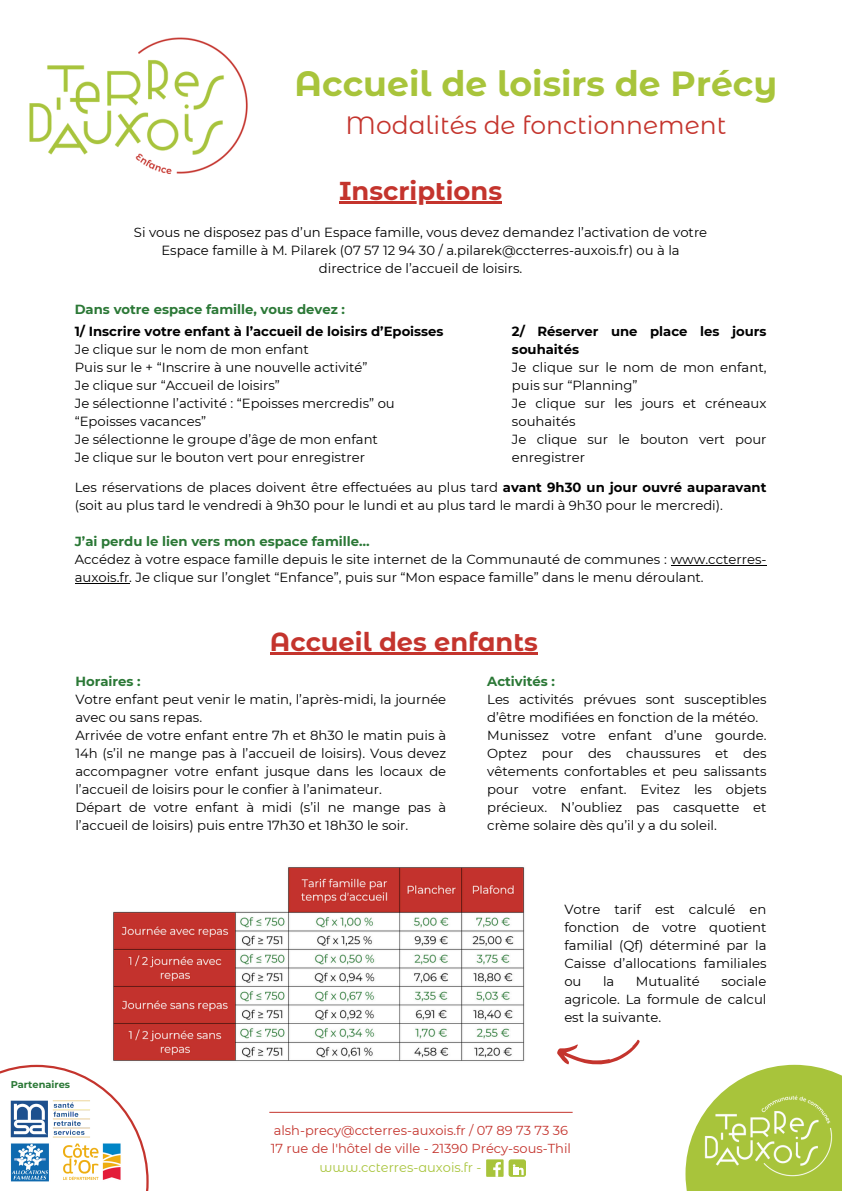
<style>
.page{position:relative;width:842px;height:1191px;background:#fff}
.page>*{position:absolute;margin:0;border:0;box-sizing:border-box;transform-origin:0 0}
.t1{font:700 34.7px "Montserrat Alternates";color:#a8c43b}
.t2{font:700 25.8px "Montserrat Alternates";color:#c4342d}
.t3{font:25px "Montserrat Alternates";color:#c4342d}
.t4{font:13.2px/18px "Montserrat";color:#000}
.t5{font:700 13.2px "Montserrat";color:#2b7836}
.t6{font:13px/18px "Montserrat";color:#c4342d}
.t7{font:13px "Montserrat Alternates";color:#a8c43b}
.t8{font:700 9.8px "Montserrat";color:#2b7836}
.s1{font-weight:700}
.s2{font-weight:700;color:#2b7836}
</style>
<div class="page">
<div style="left:486px;top:1159px;width:17px;height:17px;background:#a8c43b"></div>
<svg style="left:493px;top:1162px;width:8px;height:14px"></svg>
<div style="left:509px;top:1159px;width:17px;height:17px;background:#a8c43b;border-radius:3px"></div>
<svg style="left:513px;top:1164px;width:11px;height:10px"></svg>
<hr style="left:269px;top:1111px;width:304px;height:1px;background:#c4342d">
<svg style="left:0;top:1064px;width:149px;height:126px"></svg>
<img style="left:11px;top:1100px;width:79px;height:37px">
<img style="left:63px;top:1142px;width:59px;height:39px">
<img style="left:11px;top:1142px;width:39px;height:39px">
<img style="left:29px;top:37px;width:219px;height:137px">
<hr style="left:339px;top:201px;width:163px;height:3px;background:#c4342d">
<hr style="left:270px;top:652px;width:268px;height:2px;background:#c4342d">
<img style="left:113px;top:867px;width:412px;height:194px">
<svg style="left:557px;top:1039px;width:83px;height:26px"></svg>
<hr style="left:671px;top:565px;width:95px;height:1px;background:#000">
<hr style="left:75px;top:583px;width:54px;height:1px;background:#000">
<svg style="left:685px;top:1064px;width:157px;height:126px;fill:#a8c43b"></svg>
<img style="left:700px;top:1089px;width:136px;height:92px">
<h5 class="t1" style="left:294px;top:63px;width:484px">Accueil de loisirs de Précy</h5>
<h5 class="t3" style="left:345px;top:110px;width:382px">Modalités de fonctionnement</h5>
<h5 class="t2" style="left:339px;top:175px;width:164px">Inscriptions</h5>
<h2 class="t4" style="left:134px;top:223px;width:575px;text-align:center">Si vous ne disposez pas d’un Espace famille, vous devez demandez l’activation de votre<br>Espace famille à M. Pilarek (07 57 12 94 30 / a.pilarek@ccterres-auxois.fr) ou à la directrice de l’accueil de loisirs.</h2>
<p class="t5" style="left:75px;top:301px;width:272px">Dans votre espace famille, vous devez :</p>
<p class="t4" style="left:75px;top:322px;width:370px"><span class="s1">1/ Inscrire votre enfant à l’accueil de loisirs d’Epoisses </span>Je clique sur le nom de mon enfant<br>Puis sur le + “Inscrire à une nouvelle activité”<br>Je clique sur “Accueil de loisirs”<br>Je sélectionne l’activité : “Epoisses mercredis” ou “Epoisses vacances”<br>Je sélectionne le groupe d’âge de mon enfant<br>Je clique sur le bouton vert pour enregistrer</p>
<p class="t4" style="left:75px;top:478px;width:693px">Les réservations de places doivent être effectuées au plus tard <span class="s1">avant 9h30 un jour ouvré auparavant </span>(soit au plus tard le vendredi à 9h30 pour le lundi et au plus tard le mardi à 9h30 pour le mercredi).</p>
<p class="t4" style="left:75px;top:532px;width:693px"><span class="s2">J’ai perdu le lien vers mon espace famille…<br></span>Accédez à votre espace famille depuis le site internet de la Communauté de communes : www.ccterres&shy;auxois.fr. Je clique sur l’onglet “Enfance”, puis sur “Mon espace famille” dans le menu déroulant.</p>
<p class="t4" style="left:512px;top:322px;width:256px"><span class="s1">2/ Réserver une place les jours souhaités<br></span>Je clique sur le nom de mon enfant, puis sur “Planning”<br>Je clique sur les jours et créneaux souhaités<br>Je clique sur le bouton vert pour enregistrer</p>
<h5 class="t2" style="left:270px;top:625px;width:269px">Accueil des enfants</h5>
<p class="t4" style="left:75px;top:672px;width:372px"><span class="s2">Horaires :<br></span>Votre enfant peut venir le matin, l’après-midi, la journée avec ou sans repas.<br>Arrivée de votre enfant entre 7h et 8h30 le matin puis à 14h (s’il ne mange pas à l’accueil de loisirs). Vous devez accompagner votre enfant jusque dans les locaux de l’accueil de loisirs pour le confier à l’animateur.<br>Départ de votre enfant à midi (s’il ne mange pas à l’accueil de loisirs) puis entre 17h30 et 18h30 le soir.</p>
<h5 class="t4" style="left:487px;top:672px;width:281px"><span class="s2">Activités :<br></span>Les activités prévues sont susceptibles d’être modifiées en fonction de la météo.<br>Munissez votre enfant d’une gourde.<br>Optez pour des chaussures et des vêtements confortables et peu salissants pour votre enfant. Evitez les objets précieux. N’oubliez pas casquette et crème solaire dès qu’il y a du soleil.</h5>
<h4 class="t8" style="left:11px;top:1078px;width:61px">Partenaires</h4>
<p class="t4" style="left:564px;top:899px;width:204px;text-align:justify">Votre tarif est calculé en fonction de votre quotient familial (Qf) déterminé par la Caisse d’allocations familiales ou</p>
<p class="t4" style="left:564px;top:971px;width:204px;text-align:justify;text-indent:157px">sociale agricole. La formule de calcul est la suivante.</p>
<p class="t4" style="left:603px;top:971px;width:13px">la</p>
<p class="t4" style="left:636px;top:971px;width:65px">Mutualité</p>
<h1 class="t6" style="left:271px;top:1120px;width:302px">alsh-precy@ccterres-auxois.fr / 07 89 73 73 36<br>17 rue de l'hôtel de ville - 21390 Précy-sous-Thil</h1>
<p class="t7" style="left:319px;top:1159px;width:164px">www.ccterres-auxois.fr -</p>
</div>
